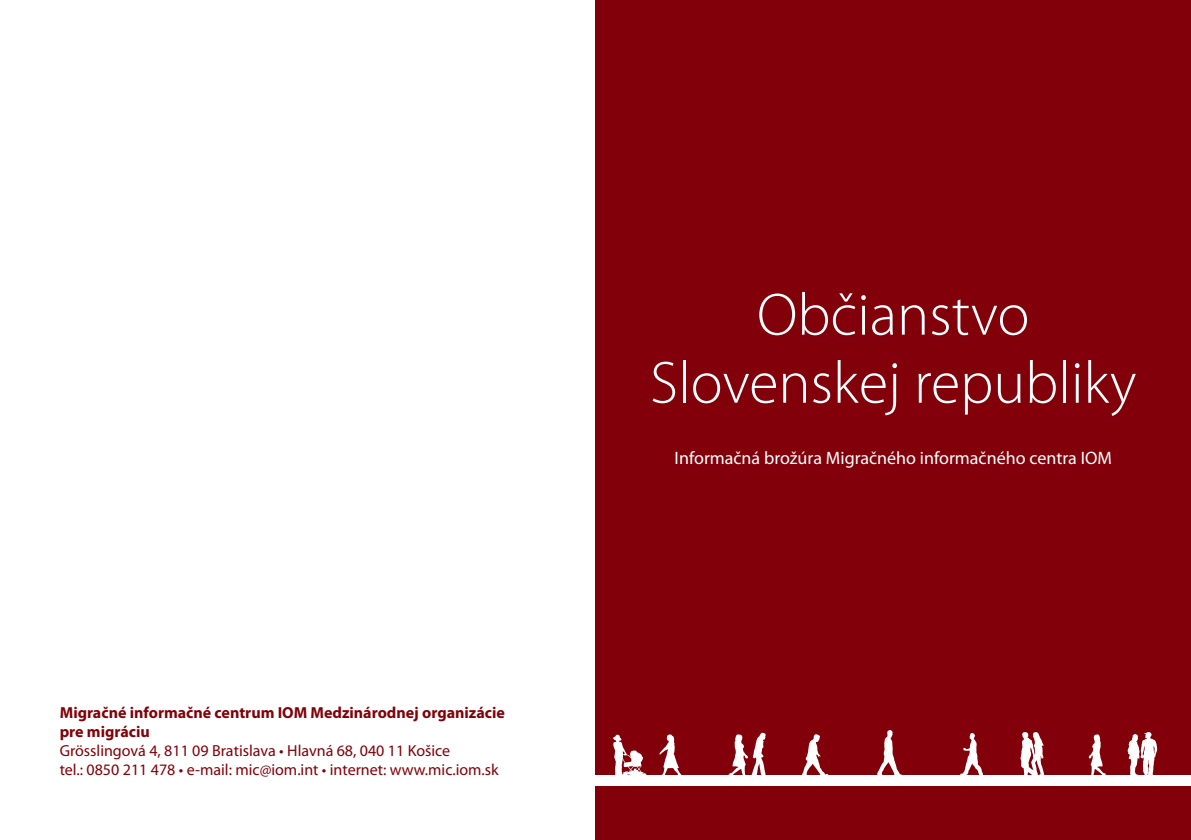
<style>
.page{position:relative;width:1191px;height:840px;background:#fff}
.page>*{position:absolute;margin:0;border:0;box-sizing:border-box;transform-origin:0 0}
.t1{font:300 60px/68px "Myriad Pro";color:#fff;text-align:center}
.t2{font:18px "Myriad Pro";color:#fff}
.t3{font:16px/19.2px "Myriad Pro";color:#820009}
.t4{font:700 16px/19.2px "Myriad Pro";color:#820009}
</style>
<div class="page">
<div style="left:595px;top:0;width:596px;height:839px;background:#820009"></div>
<div style="left:567px;top:774px;width:624px;height:11px;background:#fff"></div>
<svg style="left:1087px;top:734px;width:19px;height:41px"></svg>
<svg style="left:658px;top:734px;width:24px;height:41px"></svg>
<svg style="left:876px;top:730px;width:27px;height:45px"></svg>
<svg style="left:1020px;top:732px;width:24px;height:43px"></svg>
<svg style="left:1127px;top:732px;width:30px;height:43px"></svg>
<svg style="left:801px;top:734px;width:27px;height:41px"></svg>
<svg style="left:958px;top:733px;width:25px;height:42px"></svg>
<svg style="left:613px;top:734px;width:34px;height:41px"></svg>
<svg style="left:728px;top:732px;width:38px;height:43px"></svg>
<p class="t4" style="left:60px;top:703px;width:447px">Migračné informačné centrum IOM Medzinárodnej organizácie pre migráciu</p>
<p class="t3" style="left:60px;top:742px;width:440px">Grösslingová 4, 811 09 Bratislava • Hlavná 68, 040 11 Košice<br>tel.: 0850 211 478 • e-mail: mic@iom.int • internet: www.mic.iom.sk</p>
<h1 class="t1" style="left:650px;top:286px;width:488px">Občianstvo<br>Slovenskej republiky</h1>
<p class="t2" style="left:674px;top:451px;width:439px">Informačná brožúra Migračného informačného centra IOM</p>
</div>
